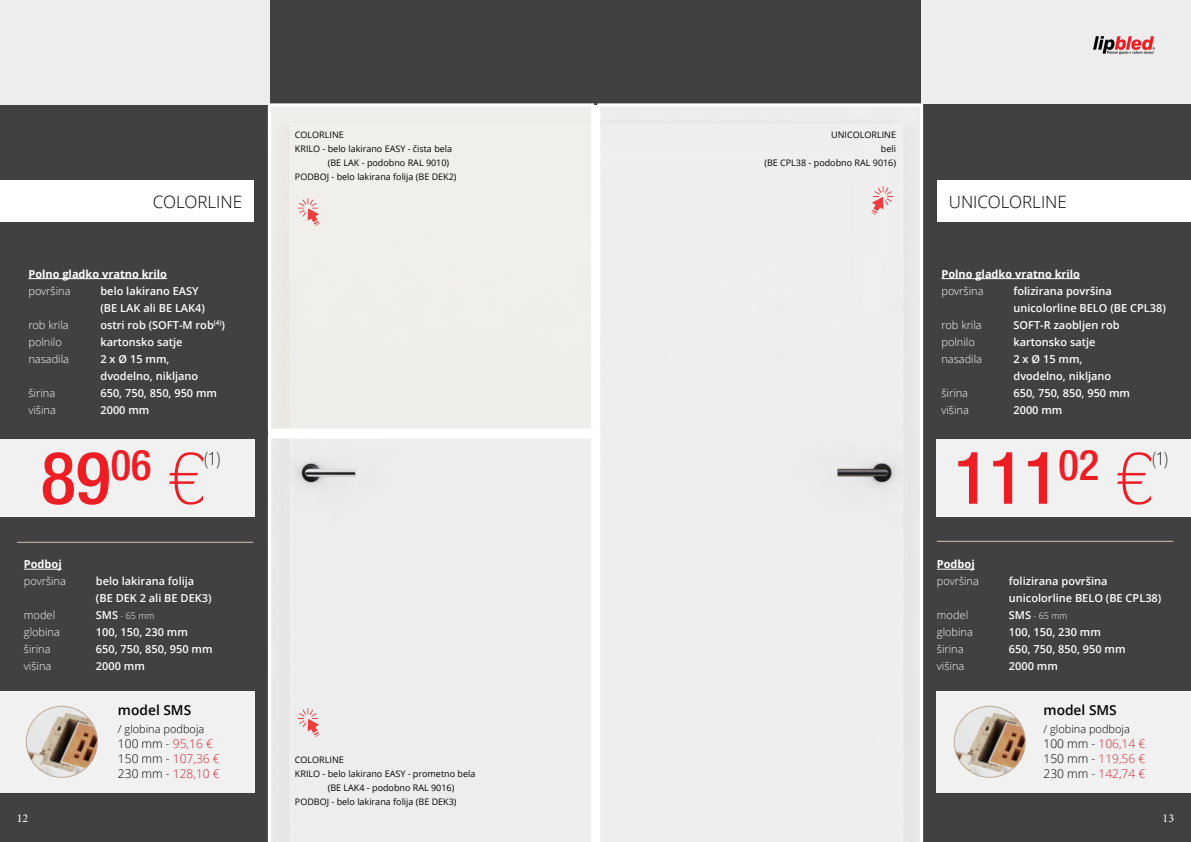
<style>
.page{position:relative;width:1191px;height:842px;background:#fff}
.page>*{position:absolute;margin:0;border:0;box-sizing:border-box;transform-origin:0 0}
.t1{font:500 condensed 72.7px "Helvetica Neue LT Com";color:#ed1d24}
.t2{font:100 condensed 18.4px "Helvetica Neue LT Com";color:#000}
.t3{font:300 17px "Open Sans";color:#000}
.t4{font:600 13.7px "Open Sans";color:#000}
.t5{font:300 12px/15px "Open Sans";color:#d2232a}
.t6{font:12px "Minion Pro";color:#fff}
.t7{font:600 11px/17px "Open Sans";color:#fff}
.t8{font:300 11px "Open Sans";color:#fff}
.t9{font:700 11px "Open Sans";color:#fff}
.t10{font:300 11px "Open Sans";color:#000}
.t11{font:9px/14px "Open Sans";color:#000;text-align:right}
.t12{font:300 9px "Open Sans";color:#fff}
.s1{font-weight:100}
.s2{font-weight:600;font-size:11px}
.s3{color:#000}
</style>
<div class="page">
<div style="left:595px;top:0;width:328px;height:105px;background:#414042"></div>
<div style="left:921px;top:0;width:270px;height:105px;background:#ededed"></div>
<div style="left:268px;top:0;width:327px;height:105px;background:#414042"></div>
<div style="left:921px;top:105px;width:270px;height:737px;background:#414042"></div>
<div style="left:0;top:105px;width:268px;height:737px;background:#414042"></div>
<div style="left:271px;top:438px;width:320px;height:404px;background:#ededed"></div>
<div style="left:0;top:0;width:269px;height:105px;background:#ededed"></div>
<hr style="left:28px;top:278px;width:139px;height:1px;background:#fff">
<hr style="left:17px;top:542px;width:236px;height:1px;background:#d7c2a8">
<div style="left:0;top:691px;width:254px;height:102px;background:#f1f1f2"></div>
<hr style="left:24px;top:569px;width:38px;height:1px;background:#fff">
<img style="left:26px;top:706px;width:71px;height:71px">
<div style="left:26px;top:706px;width:72px;height:71px;border:1px solid #cab69e;border-radius:50%"></div>
<div style="left:0;top:440px;width:254px;height:77px;background:#f1f1f2"></div>
<div style="left:0;top:180px;width:253px;height:42px;background:#fff"></div>
<div style="left:597px;top:103px;width:326px;height:739px;background:#ededed"></div>
<svg style="left:1093px;top:36px;width:62px;height:18px"></svg>
<hr style="left:941px;top:278px;width:139px;height:1px;background:#fff">
<hr style="left:937px;top:541px;width:236px;height:1px;background:#d7c2a8">
<div style="left:937px;top:691px;width:254px;height:102px;background:#f1f1f2"></div>
<hr style="left:937px;top:569px;width:37px;height:1px;background:#fff">
<img style="left:954px;top:706px;width:71px;height:71px">
<div style="left:954px;top:706px;width:71px;height:71px;border:1px solid #cab69e;border-radius:50%"></div>
<div style="left:937px;top:440px;width:254px;height:77px;background:#f1f1f2"></div>
<div style="left:937px;top:180px;width:254px;height:42px;background:#fff"></div>
<div style="left:268px;top:103px;width:326px;height:329px;border:3px solid #fff"></div>
<img style="left:298px;top:198px;width:22px;height:27px">
<img style="left:871px;top:187px;width:21px;height:27px">
<img style="left:298px;top:709px;width:22px;height:27px">
<h3 class="t3" style="left:153px;top:190px;width:91px">COLORLINE</h3>
<p class="t9" style="left:28px;top:266px;width:140px">Polno gladko vratno krilo</p>
<p class="t8" style="left:28px;top:283px;width:44px">površina</p>
<p class="t7" style="left:100px;top:282px;width:106px">belo lakirano EASY (BE LAK ali BE LAK4)</p>
<p class="t8" style="left:28px;top:317px;width:42px">rob krila</p>
<p class="t7" style="left:100px;top:316px;width:126px">ostri rob (SOFT-M rob<sup>(4)</sup>)</p>
<p class="t8" style="left:28px;top:334px;width:35px">polnilo</p>
<p class="t7" style="left:100px;top:333px;width:84px">kartonsko satje</p>
<p class="t8" style="left:28px;top:351px;width:42px">nasadila</p>
<p class="t7" style="left:100px;top:350px;width:99px">2 x Ø 15 mm, dvodelno, nikljano</p>
<p class="t8" style="left:28px;top:385px;width:28px">širina</p>
<p class="t7" style="left:100px;top:384px;width:118px">650, 750, 850, 950 mm</p>
<p class="t8" style="left:28px;top:402px;width:29px">višina</p>
<p class="t7" style="left:100px;top:401px;width:51px">2000 mm</p>
<h1 class="t1" style="left:41px;top:435px;width:164px">89<sup>06</sup> <span class="s1">€</span></h1>
<h2 class="t2" style="left:204px;top:448px;width:19px">(1)</h2>
<p class="t9" style="left:24px;top:557px;width:39px">Podboj</p>
<p class="t8" style="left:24px;top:574px;width:44px">površina</p>
<p class="t7" style="left:96px;top:573px;width:117px">belo lakirana folija (BE DEK 2 ali BE DEK3)</p>
<p class="t8" style="left:24px;top:608px;width:33px">model</p>
<p class="t12" style="left:96px;top:610px;width:60px"><span class="s2">SMS</span> - 65 mm</p>
<p class="t8" style="left:24px;top:625px;width:38px">globina</p>
<p class="t7" style="left:96px;top:624px;width:94px">100, 150, 230 mm</p>
<p class="t8" style="left:24px;top:642px;width:28px">širina</p>
<p class="t7" style="left:96px;top:641px;width:118px">650, 750, 850, 950 mm</p>
<p class="t8" style="left:24px;top:659px;width:29px">višina</p>
<p class="t7" style="left:96px;top:658px;width:51px">2000 mm</p>
<p class="t4" style="left:118px;top:701px;width:75px">model SMS</p>
<p class="t10" style="left:118px;top:721px;width:88px">/ globina podboja</p>
<p class="t5" style="left:118px;top:735px;width:103px"><span class="s3">100 mm -</span> 95,16 €<br><span class="s3">150 mm -</span> 107,36 €<br><span class="s3">230 mm -</span> 128,10 €</p>
<p class="t11" style="left:295px;top:128px;width:50px">COLORLINE</p>
<p class="t11" style="left:295px;top:142px;width:159px">KRILO - belo lakirano EASY - čista bela</p>
<p class="t11" style="left:328px;top:156px;width:123px">(BE LAK - podobno RAL 9010)</p>
<p class="t11" style="left:295px;top:170px;width:163px">PODBOJ - belo lakirana folija (BE DEK2)</p>
<p class="t11" style="left:295px;top:753px;width:50px">COLORLINE</p>
<p class="t11" style="left:295px;top:767px;width:182px">KRILO - belo lakirano EASY - prometno bela</p>
<p class="t11" style="left:328px;top:781px;width:128px">(BE LAK4 - podobno RAL 9016)</p>
<p class="t11" style="left:295px;top:795px;width:163px">PODBOJ - belo lakirana folija (BE DEK3)</p>
<p class="t11" style="left:764px;top:128px;width:133px">UNICOLORLINE<br>beli<br>(BE CPL38 - podobno RAL 9016)</p>
<h3 class="t3" style="left:948px;top:190px;width:120px">UNICOLORLINE</h3>
<p class="t9" style="left:941px;top:266px;width:140px">Polno gladko vratno krilo</p>
<p class="t8" style="left:941px;top:283px;width:44px">površina</p>
<p class="t7" style="left:1013px;top:282px;width:154px">folizirana površina unicolorline BELO (BE CPL38)</p>
<p class="t8" style="left:941px;top:317px;width:42px">rob krila</p>
<p class="t7" style="left:1013px;top:316px;width:108px">SOFT-R zaobljen rob</p>
<p class="t8" style="left:941px;top:334px;width:35px">polnilo</p>
<p class="t7" style="left:1013px;top:333px;width:84px">kartonsko satje</p>
<p class="t8" style="left:941px;top:351px;width:42px">nasadila</p>
<p class="t7" style="left:1013px;top:350px;width:99px">2 x Ø 15 mm, dvodelno, nikljano</p>
<p class="t8" style="left:941px;top:385px;width:28px">širina</p>
<p class="t7" style="left:1013px;top:384px;width:118px">650, 750, 850, 950 mm</p>
<p class="t8" style="left:941px;top:402px;width:29px">višina</p>
<p class="t7" style="left:1013px;top:401px;width:51px">2000 mm</p>
<h1 class="t1" style="left:954px;top:435px;width:199px">111<sup>02</sup> <span class="s1">€</span></h1>
<h2 class="t2" style="left:1151px;top:448px;width:19px">(1)</h2>
<p class="t9" style="left:937px;top:557px;width:39px">Podboj</p>
<p class="t8" style="left:937px;top:574px;width:44px">površina</p>
<p class="t7" style="left:1009px;top:573px;width:154px">folizirana površina unicolorline BELO (BE CPL38)</p>
<p class="t8" style="left:937px;top:608px;width:33px">model</p>
<p class="t12" style="left:1009px;top:610px;width:60px"><span class="s2">SMS</span> - 65 mm</p>
<p class="t8" style="left:937px;top:625px;width:38px">globina</p>
<p class="t7" style="left:1009px;top:624px;width:94px">100, 150, 230 mm</p>
<p class="t8" style="left:937px;top:642px;width:28px">širina</p>
<p class="t7" style="left:1009px;top:641px;width:118px">650, 750, 850, 950 mm</p>
<p class="t8" style="left:937px;top:659px;width:29px">višina</p>
<p class="t7" style="left:1009px;top:658px;width:51px">2000 mm</p>
<p class="t4" style="left:1043px;top:701px;width:75px">model SMS</p>
<p class="t10" style="left:1043px;top:721px;width:88px">/ globina podboja</p>
<p class="t5" style="left:1043px;top:735px;width:103px;text-align:justify"><span class="s3">100 mm -</span> 106,14 € <span class="s3">150 mm -</span> 119,56 € <span class="s3">230 mm -</span> 142,74 €</p>
<p class="t6" style="left:17px;top:810px;width:13px">12</p>
<p class="t6" style="left:1162px;top:810px;width:13px">13</p>
</div>
